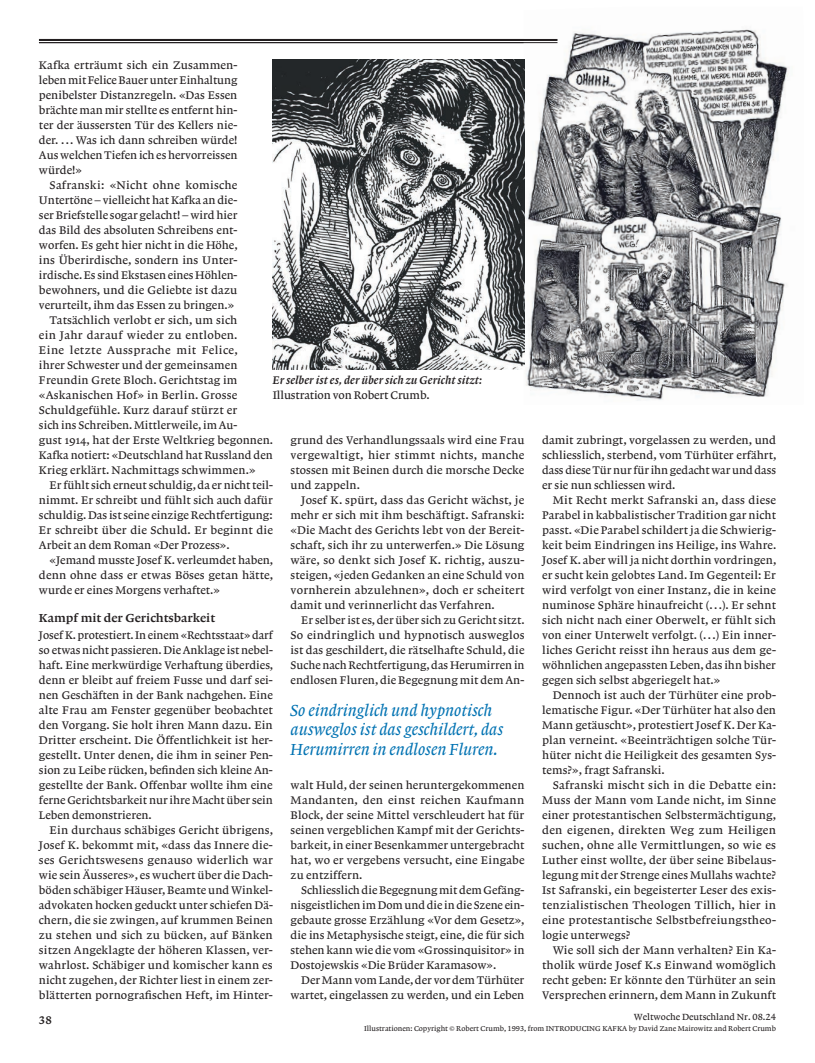
<style>
.page{position:relative;width:815px;height:1063px;background:#fff}
.page>*{position:absolute;margin:0;border:0;box-sizing:border-box;transform-origin:0 0}
.t1{font:16.88px/19.4px "Lexicon No 1 Italic A Txt";color:#0072b2}
.t2{font:12.25px "Lexicon No 1 Roman C Txt";color:#231f20}
.t3{font:11.62px/15px "Lexicon No 1 Roman A Txt";letter-spacing:.005em;color:#231f20;text-align:justify}
.t4{font:11.62px "Lexicon No 1 Italic C Tab";letter-spacing:.01em;color:#231f20}
.t5{font:11.62px "Lexicon No 1 Roman A Txt";letter-spacing:.035em;color:#231f20}
.t6{font:11.62px "Lexicon No 1 Roman A Tab";letter-spacing:-.01em;color:#231f20}
.t7{font:11.62px "Lexicon No 1 Roman C Tab";color:#231f20}
.t8{font:9.38px "Lexicon No 1 Roman A Tab";color:#231f20}
.t9{font:7.5px "Lexicon No 1 Roman A Tab";color:#231f20}
.s1{font-family:"Minion Pro"}
</style>
<div class="page">
<img style="left:524px;top:29px;width:265px;height:372px">
<hr style="left:39px;top:39px;width:518px;height:2px;background:#231f20">
<hr style="left:39px;top:42px;width:518px;height:1px;background:#231f20">
<img style="left:273px;top:59px;width:251px;height:310px">
<p class="t3" style="left:39px;top:58px;width:200px">Kafka erträumt sich ein Zusammen&shy;leben mit Felice Bauer unter Einhaltung penibelster Distanzregeln. «Das Essen brächte man mir stellte es entfernt hin&shy;ter der äussersten Tür des Kellers nie&shy;der. ... Was ich dann schreiben würde!<br>Aus welchen Tiefen ich es hervorreissen würde!»</p>
<p class="t3" style="left:50px;top:178px;width:189px">Safranski: «Nicht ohne komische</p>
<p class="t3" style="left:39px;top:193px;width:200px">Untertöne – vielleicht hat Kafka an die-</p>
<p class="t3" style="left:39px;top:208px;width:200px">ser Briefstelle sogar gelacht! – wird hier</p>
<p class="t3" style="left:39px;top:223px;width:200px">das Bild des absoluten Schreibens ent-</p>
<p class="t3" style="left:39px;top:238px;width:200px">worfen. Es geht hier nicht in die Höhe,</p>
<p class="t3" style="left:39px;top:253px;width:200px">ins Überirdische, sondern ins Unter-</p>
<p class="t3" style="left:39px;top:268px;width:200px">irdische. Es sind Ekstasen eines Höhlen-</p>
<p class="t3" style="left:39px;top:283px;width:200px">bewohners, und die Geliebte ist dazu</p>
<p class="t3" style="left:39px;top:298px;width:197px">verurteilt, ihm das Essen zu bringen.»</p>
<p class="t3" style="left:50px;top:313px;width:189px">Tatsächlich verlobt er sich, um sich</p>
<p class="t3" style="left:39px;top:328px;width:200px">ein Jahr darauf wieder zu entloben.</p>
<p class="t5" style="left:39px;top:344px;width:200px">Eine letzte Aussprache mit Felice,</p>
<p class="t3" style="left:39px;top:358px;width:200px">ihrer Schwester und der gemeinsamen</p>
<p class="t3" style="left:39px;top:373px;width:200px">Freundin Grete Bloch. Gerichtstag im</p>
<p class="t3" style="left:39px;top:388px;width:200px">«Askanischen Hof» in Berlin. Grosse</p>
<p class="t3" style="left:39px;top:403px;width:200px">Schuldgefühle. Kurz darauf stürzt er</p>
<p class="t3" style="left:39px;top:418px;width:200px">sich ins Schreiben. Mittlerweile, im Au-</p>
<p class="t3" style="left:39px;top:433px;width:236px">gust 1914, hat der Erste Weltkrieg begonnen.</p>
<p class="t3" style="left:39px;top:448px;width:235px">Kafka notiert: «Deutschland hat Russland den</p>
<p class="t3" style="left:39px;top:463px;width:218px">Krieg erklärt. Nachmittags schwimmen.»</p>
<p class="t3" style="left:50px;top:478px;width:225px">Er fühlt sich erneut schuldig, da er nicht teil-</p>
<p class="t3" style="left:39px;top:493px;width:235px">nimmt. Er schreibt und fühlt sich auch dafür</p>
<p class="t3" style="left:39px;top:508px;width:235px">schuldig. Das ist seine einzige Rechtfertigung:</p>
<p class="t3" style="left:39px;top:523px;width:235px">Er schreibt über die Schuld. Er beginnt die</p>
<p class="t3" style="left:39px;top:538px;width:192px">Arbeit an dem Roman «Der Prozess».</p>
<p class="t3" style="left:50px;top:553px;width:225px">«Jemand musste Josef K. verleumdet haben,</p>
<p class="t3" style="left:39px;top:568px;width:236px">denn ohne dass er etwas Böses getan hätte,</p>
<p class="t3" style="left:39px;top:583px;width:182px">wurde er eines Morgens verhaftet.»</p>
<p class="t2" style="left:39px;top:611px;width:178px">Kampf mit der Gerichtsbarkeit</p>
<p class="t3" style="left:39px;top:628px;width:236px">Josef K. protestiert. In einem «Rechtsstaat» darf so etwas nicht passieren. Die Anklage ist nebel&shy;haft. Eine merkwürdige Verhaftung überdies, denn er bleibt auf freiem Fusse und darf sei&shy;nen Geschäften in der Bank nachgehen. Eine alte Frau am Fenster gegenüber beobachtet den Vorgang. Sie holt ihren Mann dazu. Ein Dritter erscheint. Die Öffentlichkeit ist her&shy;gestellt. Unter denen, die ihm in seiner Pen&shy;sion zu Leibe rücken, befinden sich kleine An&shy;gestellte der Bank. Offenbar wollte ihm eine ferne Gerichtsbarkeit nur ihre Macht über sein Leben demonstrieren.</p>
<p class="t3" style="left:39px;top:823px;width:236px;text-indent:11px">Ein durchaus schäbiges Gericht übrigens, Josef K. bekommt mit, «dass das Innere die&shy;ses Gerichtswesens genauso widerlich war wie sein Äusseres», es wuchert über die Dach&shy;böden schäbiger Häuser, Beamte und Winkel&shy;advokaten hocken geduckt unter schiefen Dä&shy;chern, die sie zwingen, auf krummen Beinen zu stehen und sich zu bücken, auf Bänken sitzen Angeklagte der höheren Klassen, ver&shy;wahrlost. Schäbiger und komischer kann es nicht zugehen, der Richter liest in einem zer&shy;blätterten pornografischen Heft, im Hinter-</p>
<p class="t4" style="left:273px;top:374px;width:211px">Er selber ist es, der über sich zu Gericht sitzt:</p>
<p class="t6" style="left:273px;top:389px;width:158px">Illustration von Robert Crumb.</p>
<p class="t3" style="left:291px;top:433px;width:235px">grund des Verhandlungssaals wird eine Frau vergewaltigt, hier stimmt nichts, manche stossen mit Beinen durch die morsche Decke und zappeln.</p>
<p class="t3" style="left:291px;top:493px;width:235px;text-indent:11px">Josef K. spürt, dass das Gericht wächst, je mehr er sich mit ihm beschäftigt. Safranski: «Die Macht des Gerichts lebt von der Bereit&shy;schaft, sich ihr zu unterwerfen.» Die Lösung wäre, so denkt sich Josef K. richtig, auszu&shy;steigen, «jeden Gedanken an eine Schuld von vornherein abzulehnen», doch er scheitert damit und verinnerlicht das Verfahren.</p>
<p class="t3" style="left:291px;top:613px;width:236px;text-indent:11px">Er selber ist es, der über sich zu Gericht sitzt.<br>So eindringlich und hypnotisch ausweglos ist das geschildert, die rätselhafte Schuld, die Suche nach Rechtfertigung, das Herumirren in endlosen Fluren, die Begegnung mit dem An-</p>
<h1 class="t1" style="left:291px;top:701px;width:214px">So eindringlich und hypnotisch ausweglos ist das geschildert, das<br>Herumirren in endlosen Fluren.</h1>
<p class="t3" style="left:291px;top:778px;width:236px">walt Huld, der seinen heruntergekommenen Mandanten, den einst reichen Kaufmann Block, der seine Mittel verschleudert hat für seinen vergeblichen Kampf mit der Gerichts&shy;barkeit, in einer Besenkammer untergebracht hat, wo er vergebens versucht, eine Eingabe zu entziffern.</p>
<p class="t3" style="left:291px;top:883px;width:235px;text-indent:11px">Schliesslich die Begegnung mit dem Gefäng&shy;nisgeistlichen im Dom und die in die Szene ein&shy;gebaute grosse Erzählung «Vor dem Gesetz», die ins Metaphysische steigt, eine, die für sich stehen kann wie die vom «Grossinquisitor» in Dostojewskis «Die Brüder Karamasow».</p>
<p class="t3" style="left:291px;top:973px;width:235px;text-align:right">Der Mann vom Lande, der vor dem Türhüter wartet, eingelassen zu werden, und ein Leben</p>
<p class="t3" style="left:542px;top:433px;width:236px">damit zubringt, vorgelassen zu werden, und schliesslich, sterbend, vom Türhüter erfährt, dass diese Tür nur für ihn gedacht war und dass er sie nun schliessen wird.</p>
<p class="t3" style="left:542px;top:493px;width:236px;text-indent:11px">Mit Recht merkt Safranski an, dass diese Parabel in kabbalistischer Tradition gar nicht passt. «Die Parabel schildert ja die Schwierig&shy;keit beim Eindringen ins Heilige, ins Wahre.<br>Josef K. aber will ja nicht dorthin vordringen, er sucht kein gelobtes Land. Im Gegenteil: Er wird verfolgt von einer Instanz, die in keine numinose Sphäre hinaufreicht (...). Er sehnt sich nicht nach einer Oberwelt, er fühlt sich von einer Unterwelt verfolgt. (...) Ein inner&shy;liches Gericht reisst ihn heraus aus dem ge&shy;wöhnlichen angepassten Leben, das ihn bisher gegen sich selbst abgeriegelt hat.»</p>
<p class="t3" style="left:542px;top:688px;width:235px;text-indent:11px">Dennoch ist auch der Türhüter eine prob&shy;lematische Figur. «Der Türhüter hat also den Mann getäuscht», protestiert Josef K. Der Ka&shy;plan verneint. «Beeinträchtigen solche Tür&shy;hüter nicht die Heiligkeit des gesamten Sys&shy;tems?», fragt Safranski.</p>
<p class="t3" style="left:542px;top:778px;width:235px;text-indent:11px">Safranski mischt sich in die Debatte ein:<br>Muss der Mann vom Lande nicht, im Sinne einer protestantischen Selbstermächtigung, den eigenen, direkten Weg zum Heiligen suchen, ohne alle Vermittlungen, so wie es Luther einst wollte, der über seine Bibelaus&shy;legung mit der Strenge eines Mullahs wachte?<br>Ist Safranski, ein begeisterter Leser des exis&shy;tenzialistischen Theologen Tillich, hier in eine protestantische Selbstbefreiungstheo&shy;logie unterwegs?</p>
<p class="t3" style="left:542px;top:943px;width:235px;text-indent:11px">Wie soll sich der Mann verhalten? Ein Ka&shy;tholik würde Josef K.s Einwand womöglich recht geben: Er könnte den Türhüter an sein Versprechen erinnern, dem Mann in Zukunft</p>
<p class="t7" style="left:39px;top:1014px;width:14px">38</p>
<p class="t8" style="left:634px;top:1012px;width:144px">Weltwoche Deutschland Nr. 08.24</p>
<p class="t9" style="left:364px;top:1024px;width:413px">Illustrationen: Copyright <span class="s1">©</span> Robert Crumb, 1993, from INTRODUCING KAFKA by David Zane Mairowitz and Robert Crumb</p>
</div>
